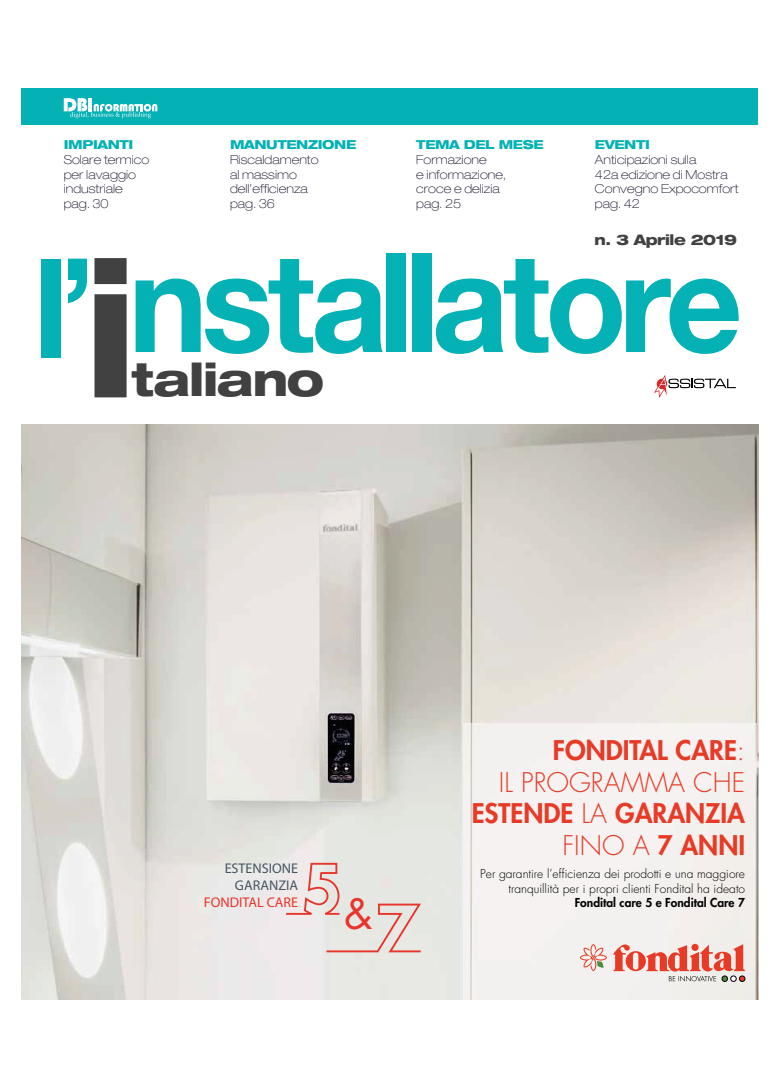
<style>
.page{position:relative;width:780px;height:1088px;background:#fff}
.page>*{position:absolute;margin:0;border:0;box-sizing:border-box;transform-origin:0 0}
.t1{font:900 expanded 188.5px "Helvetica Neue LT Std";color:#414142;scale:.68 1}
.t2{font:700 138.38px "Helvetica Neue LT Std";letter-spacing:-.045em;color:#04b1b4}
.t3{font:800 expanded 45.75px "Helvetica Neue LT Std";letter-spacing:-.03em;color:#414142}
.t4{font:40.62px "Futura Std";color:#e7352c}
.t5{font:800 26.38px/31.6px "Futura Std";color:#e73b27;text-align:right}
.t6{font:800 expanded 14.62px "Helvetica Neue LT Std";letter-spacing:-.03em;color:#414142}
.t7{font:14.12px/16.9px "Myriad Pro";color:#465661;text-align:right}
.t8{font:100 expanded 12.38px/14.9px "Helvetica Neue LT Std";color:#15162c}
.t9{font:300 12px/14.4px "Futura Std";color:#020203;text-align:right}
.s1{font-weight:800;color:#04b1b4}
.s2{color:#e7352c}
.s3{font-weight:300}
.s4{font-weight:800}
</style>
<div class="page">
<div style="left:22px;top:89px;width:736px;height:36px;background:#04b1b4"></div>
<svg style="left:64px;top:98px;width:93px;height:20px"></svg>
<img style="left:22px;top:424px;width:736px;height:575px">
<div style="left:463px;top:723px;width:293px;height:276px;background:#f5f2f0"></div>
<svg style="left:613px;top:944px;width:132px;height:37px"></svg>
<svg style="left:580px;top:944px;width:27px;height:27px"></svg>
<svg style="left:286px;top:863px;width:135px;height:89px;background:#e8dad7"></svg>
<svg style="left:654px;top:375px;width:81px;height:23px"></svg>
<p class="t8" style="left:64px;top:137px;width:87px"><span class="s1">IMPIANTI<br></span>Solare termico per lavaggio industriale pag. 30</p>
<p class="t8" style="left:230px;top:137px;width:128px"><span class="s1">MANUTENZIONE<br></span>Riscaldamento<br>al massimo dell’efficienza<br>pag. 36</p>
<p class="t8" style="left:416px;top:137px;width:129px"><span class="s1">TEMA DEL MESE<br></span>Formazione<br>e informazione, croce e delizia<br>pag. 25</p>
<p class="t8" style="left:595px;top:137px;width:145px"><span class="s1">EVENTI<br></span>Anticipazioni sulla<br>42a edizione di Mostra<br>Convegno Expocomfort pag. 42</p>
<p class="t6" style="left:594px;top:231px;width:144px">n. 3 Aprile 2019</p>
<p class="t2" style="left:128px;top:217px;width:615px">nstallatore</p>
<p class="t1" style="left:87px;top:207px;width:71px">i</p>
<p class="t2" style="left:34px;top:222px;width:64px">l’</p>
<p class="t3" style="left:132px;top:350px;width:194px">taliano</p>
<p class="t7" style="left:204px;top:860px;width:96px">ESTENSIONE<br>GARANZIA<br><span class="s2">FONDITAL CARE</span></p>
<p class="t4" style="left:344px;top:888px;width:30px">&amp;</p>
<p class="t5" style="left:471px;top:734px;width:275px">FONDITAL CARE<span class="s3">:<br>IL PROGRAMMA CHE<br></span>ESTENDE <span class="s3">LA</span> GARANZIA<br><span class="s3">FINO A</span> 7 ANNI</p>
<p class="t9" style="left:480px;top:867px;width:266px">Per garantire l’efficienza dei prodotti e una maggiore tranquillità per i propri clienti Fondital ha ideato<br><span class="s4">Fondital care 5 e Fondital Care 7</span></p>
</div>
